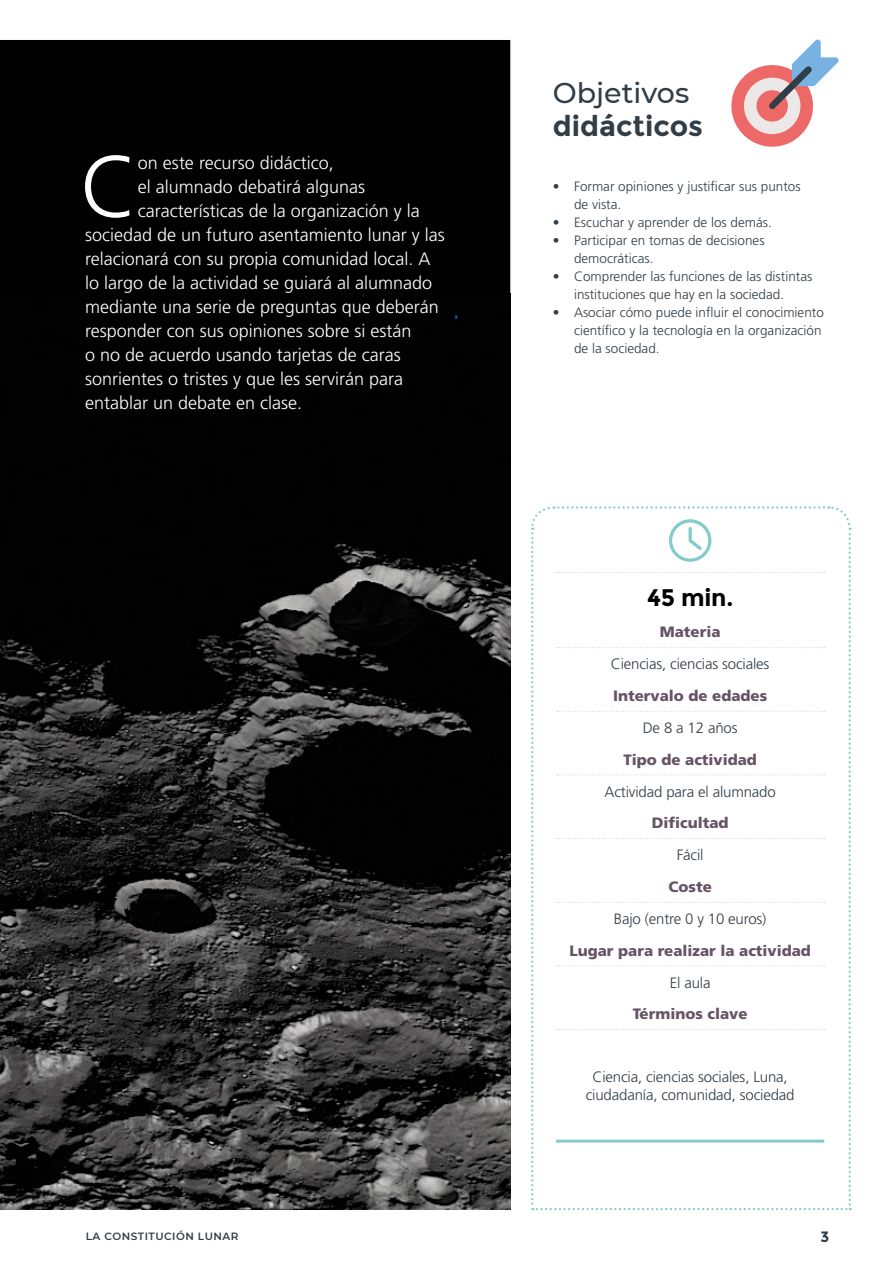
<style>
.page{position:relative;width:893px;height:1263px;background:#fff}
.page>*{position:absolute;margin:0;border:0;box-sizing:border-box;transform-origin:0 0}
.t1{font:300 86.7px "Frutiger LT Std";color:#fff}
.t2{font:700 28.5px "Montserrat";color:#313d47}
.t3{font:500 28.5px "Montserrat";color:#313d47}
.t4{font:700 24px "Montserrat";color:#000}
.t5{font:300 18px "Frutiger LT Std";color:#fff}
.t6{font:300 15px/18px "Frutiger LT Std";letter-spacing:-.01em;color:#313d47;text-align:center}
.t7{font:900 15px "Frutiger LT Std";color:#665365}
.t8{font:700 15px "Montserrat";color:#313d47}
.t9{font:300 13.5px/18px "Frutiger LT Std";color:#313d47}
.t10{font:600 10.5px "Montserrat";letter-spacing:.05em;color:#313d47}
</style>
<div class="page">
<div style="left:0;top:40px;width:510px;height:253px;background:#010102"></div>
<img style="left:0;top:293px;width:510px;height:916px">
<svg style="left:531px;top:506px;width:321px;height:704px"></svg>
<svg style="left:731px;top:39px;width:108px;height:108px"></svg>
<h1 class="t1" style="left:80px;top:138px;width:59px">C</h1>
<p class="t5" style="left:138px;top:152px;width:197px">on este recurso didáctico,</p>
<p class="t5" style="left:138px;top:176px;width:229px">el alumnado debatirá algunas</p>
<p class="t5" style="left:138px;top:200px;width:283px">características de la organización y la</p>
<p class="t5" style="left:85px;top:224px;width:361px">sociedad de un futuro asentamiento lunar y las</p>
<p class="t5" style="left:85px;top:248px;width:347px">relacionará con su propia comunidad local. A</p>
<p class="t5" style="left:85px;top:272px;width:349px">lo largo de la actividad se guiará al alumnado</p>
<p class="t5" style="left:85px;top:296px;width:355px">mediante una serie de preguntas que deberán</p>
<p class="t5" style="left:85px;top:320px;width:328px">responder con sus opiniones sobre si están</p>
<p class="t5" style="left:85px;top:344px;width:317px">o no de acuerdo usando tarjetas de caras</p>
<p class="t5" style="left:85px;top:368px;width:320px">sonrientes o tristes y que les servirán para</p>
<p class="t5" style="left:85px;top:392px;width:219px">entablar un debate en clase.</p>
<h2 class="t3" style="left:553px;top:73px;width:138px">Objetivos</h2>
<h2 class="t2" style="left:553px;top:109px;width:152px">didácticos</h2>
<p class="t9" style="left:574px;top:178px;width:228px;text-indent:-21px">• Formar opiniones y justificar sus puntos de vista.</p>
<p class="t9" style="left:553px;top:214px;width:221px">• Escuchar y aprender de los demás.</p>
<p class="t9" style="left:574px;top:232px;width:192px;text-indent:-21px">• Participar en tomas de decisiones democráticas.</p>
<p class="t9" style="left:553px;top:268px;width:261px;text-align:center">• Comprender las funciones de las distintas instituciones que hay en la sociedad.</p>
<p class="t9" style="left:574px;top:304px;width:251px;text-indent:-21px">• Asociar cómo puede influir el conocimiento científico y la tecnología en la organización de la sociedad.</p>
<h3 class="t4" style="left:647px;top:583px;width:88px">45 min.</h3>
<p class="t7" style="left:660px;top:623px;width:62px">Materia</p>
<p class="t6" style="left:611px;top:655px;width:160px">Ciencias, ciencias sociales</p>
<p class="t7" style="left:613px;top:687px;width:156px">Intervalo de edades</p>
<p class="t6" style="left:643px;top:719px;width:96px">De 8 a 12 años</p>
<p class="t7" style="left:623px;top:750px;width:135px">Tipo de actividad</p>
<p class="t6" style="left:604px;top:782px;width:173px">Actividad para el alumnado</p>
<p class="t7" style="left:652px;top:814px;width:78px">Dificultad</p>
<p class="t6" style="left:677px;top:846px;width:28px">Fácil</p>
<p class="t7" style="left:668px;top:878px;width:45px">Coste</p>
<p class="t6" style="left:614px;top:910px;width:154px">Bajo (entre 0 y 10 euros)</p>
<p class="t7" style="left:569px;top:941px;width:243px">Lugar para realizar la actividad</p>
<p class="t6" style="left:670px;top:973px;width:42px">El aula</p>
<p class="t7" style="left:633px;top:1005px;width:116px">Términos clave</p>
<p class="t6" style="left:586px;top:1068px;width:210px">Ciencia, ciencias sociales, Luna, ciudadanía, comunidad, sociedad</p>
<p class="t10" style="left:86px;top:1229px;width:154px">LA CONSTITUCIÓN LUNAR</p>
<p class="t8" style="left:820px;top:1228px;width:10px">3</p>
</div>
